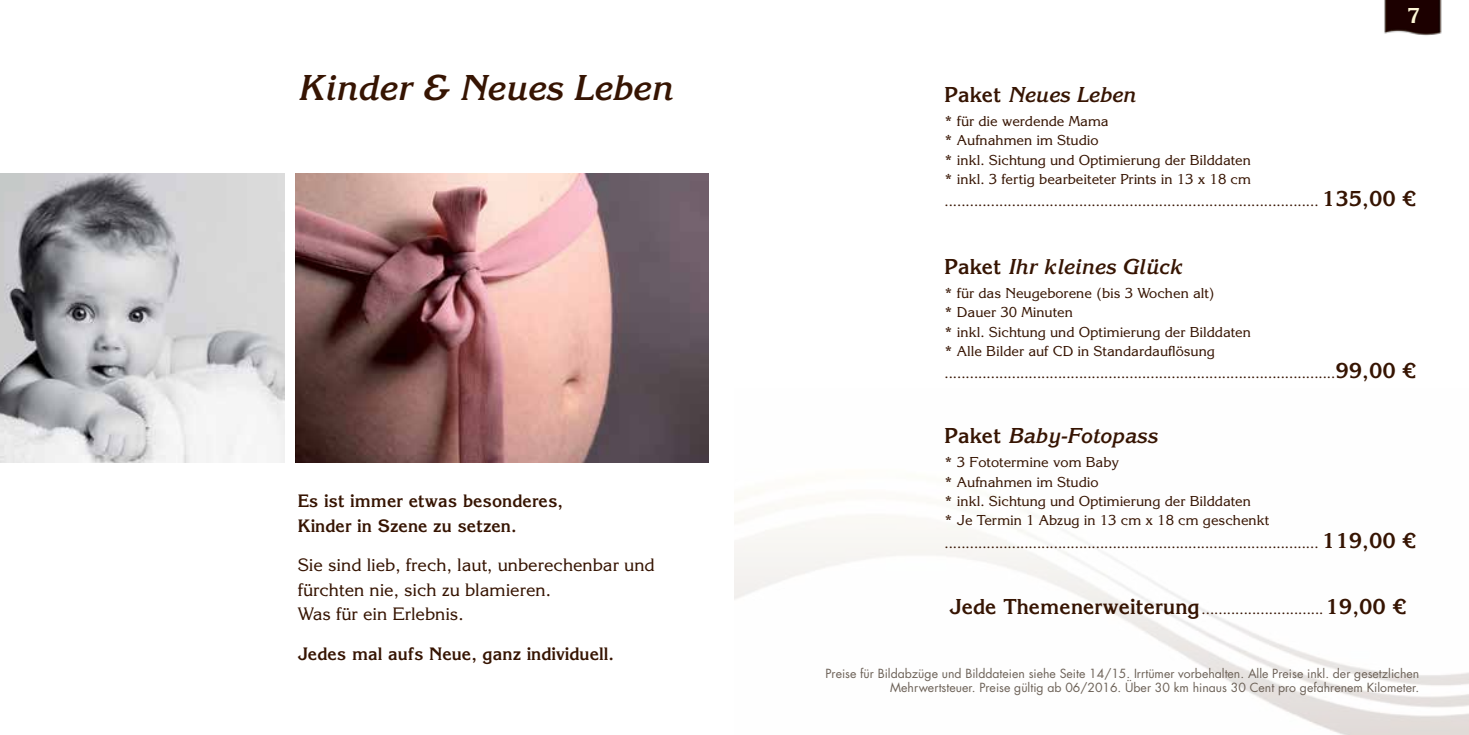
<style>
.page{position:relative;width:1469px;height:735px;background:#fff}
.page>*{position:absolute;margin:0;border:0;box-sizing:border-box;transform-origin:0 0}
.t1{font:italic 700 35px "Korinna Std";color:#361402}
.t2{font:italic 700 21px "Korinna Std";color:#361402}
.t3{font:700 21px "Korinna Std";color:#fdf7d7}
.t4{font:17.5px/24.5px "Korinna Std";color:#361402}
.t5{font:700 17.5px/24.5px "Korinna Std";color:#361402}
.t6{font:14px/19.2px "Korinna Std";color:#361402}
.t7{font:12.25px/14.7px "Futura";color:#6c6157;text-align:right}
.s1{font-style:normal}
.s2{font-weight:700;font-size:21px}
</style>
<div class="page">
<img style="left:296px;top:174px;width:412px;height:288px">
<img style="left:0;top:174px;width:284px;height:288px">
<img style="left:1384px;top:0;width:58px;height:36px">
<h1 class="t1" style="left:298px;top:66px;width:376px">Kinder &amp; Neues Leben</h1>
<p class="t5" style="left:298px;top:488px;width:267px">Es ist immer etwas besonderes,<br>Kinder in Szene zu setzen.</p>
<p class="t4" style="left:298px;top:552px;width:358px">Sie sind lieb, frech, laut, unberechenbar und fürchten nie, sich zu blamieren.<br>Was für ein Erlebnis.</p>
<p class="t5" style="left:298px;top:641px;width:318px">Jedes mal aufs Neue, ganz individuell.</p>
<h2 class="t3" style="left:1406px;top:3px;width:15px">7</h2>
<h2 class="t2" style="left:944px;top:82px;width:193px"><span class="s1">Paket</span> Neues Leben</h2>
<p class="t6" style="left:944px;top:111px;width:308px">* für die werdende Mama<br>* Aufnahmen im Studio<br>* inkl. Sichtung und Optimierung der Bilddaten * inkl. 3 fertig bearbeiteter Prints in 13 x 18 cm</p>
<p class="t6" style="left:944px;top:192px;width:473px">......................................................................................... <span class="s2">135,00 €</span></p>
<h2 class="t2" style="left:944px;top:254px;width:239px"><span class="s1">Paket</span> Ihr kleines Glück</h2>
<p class="t6" style="left:944px;top:283px;width:308px">* für das Neugeborene (bis 3 Wochen alt)<br>* Dauer 30 Minuten<br>* inkl. Sichtung und Optimierung der Bilddaten * Alle Bilder auf CD in Standardauflösung</p>
<p class="t6" style="left:944px;top:363px;width:473px">.............................................................................................<span class="s2">99,00 €</span></p>
<h2 class="t2" style="left:944px;top:423px;width:214px"><span class="s1">Paket</span> Baby-Fotopass</h2>
<p class="t6" style="left:944px;top:452px;width:326px">* 3 Fototermine vom Baby<br>* Aufnahmen im Studio<br>* inkl. Sichtung und Optimierung der Bilddaten<br>* Je Termin 1 Abzug in 13 cm x 18 cm geschenkt</p>
<p class="t6" style="left:944px;top:532px;width:473px">......................................................................................... <span class="s2">119,00 €</span></p>
<p class="t6" style="left:949px;top:599px;width:458px"><span class="s2">Jede Themenerweiterung</span>.............................<span class="s2">19,00 €</span></p>
<p class="t7" style="left:825px;top:665px;width:595px">Preise für Bildabzüge und Bilddateien siehe Seite 14/15. Irrtümer vorbehalten. Alle Preise inkl. der gesetzlichen<br>Mehrwertsteuer. Preise gültig ab 06/2016. Über 30 km hinaus 30 Cent pro gefahrenem Kilometer.</p>
</div>
